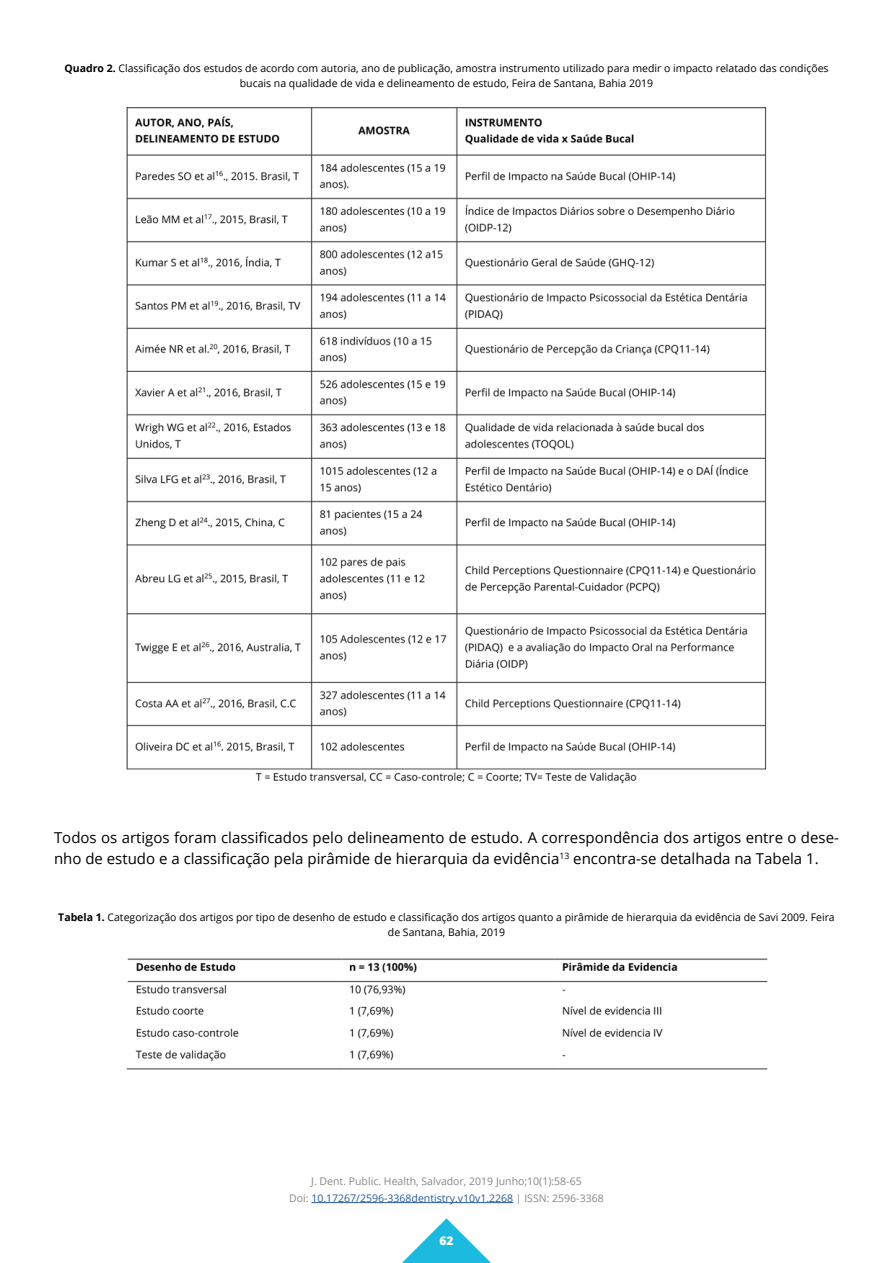
<style>
.page{position:relative;width:893px;height:1263px;background:#fff}
.page>*{position:absolute;margin:0;border:0;box-sizing:border-box;transform-origin:0 0}
.t1{font:15px/21px "Open Sans";color:#000}
.t2{font:800 12px "Open Sans";color:#fff}
.t3{font:10.5px/15px "Open Sans";color:#000;text-align:center}
.t4{font:10.5px/16.5px "Open Sans";color:#878787;text-align:center}
.s1{font-weight:700}
.s2{color:#275b9b}
</style>
<div class="page">
<svg style="left:402px;top:1218px;width:89px;height:45px"></svg>
<hr style="left:311px;top:1202px;width:202px;height:1px;background:#275b9b">
<img style="left:126px;top:107px;width:641px;height:677px">
<img style="left:126px;top:958px;width:642px;height:112px">
<p class="t3" style="left:64px;top:60px;width:766px"><span class="s1">Quadro 2.</span> Classificação dos estudos de acordo com autoria, ano de publicação, amostra instrumento utilizado para medir o impacto relatado das condições bucais na qualidade de vida e delineamento de estudo, Feira de Santana, Bahia 2019</p>
<h1 class="t1" style="left:54px;top:826px;width:786px">Todos os artigos foram classificados pelo delineamento de estudo. A correspondência dos artigos entre o dese&shy;nho de estudo e a classificação pela pirâmide de hierarquia da evidência<sup>13</sup> encontra-se detalhada na Tabela 1.</h1>
<p class="t3" style="left:58px;top:909px;width:778px"><span class="s1">Tabela 1.</span> Categorização dos artigos por tipo de desenho de estudo e classificação dos artigos quanto a pirâmide de hierarquia da evidência de Savi 2009. Feira de Santana, Bahia, 2019</p>
<p class="t4" style="left:289px;top:1173px;width:316px">J. Dent. Public. Health, Salvador, 2019 Junho;10(1):58-65<br>Doi: <span class="s2">10.17267/2596-3368dentistry.v10v1.2268</span> | ISSN: 2596-3368</p>
<p class="t2" style="left:439px;top:1232px;width:16px">62</p>
</div>
